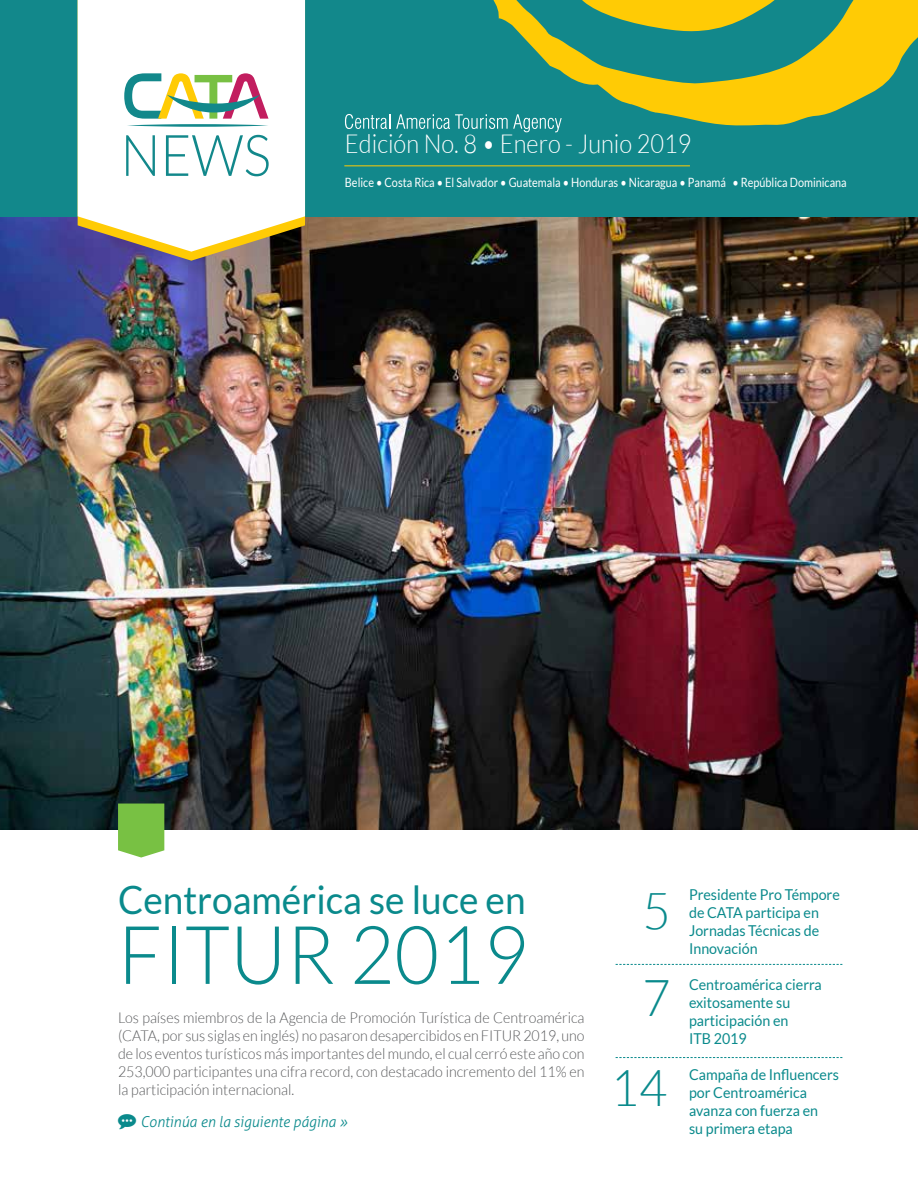
<style>
.page{position:relative;width:918px;height:1188px;background:#fff}
.page>*{position:absolute;margin:0;border:0;box-sizing:border-box;transform-origin:0 0}
.t1{font:300 81px "Lato";color:#0a8a8c;scale:.95 1}
.t2{font:300 57.45px "Lato";color:#12888b;scale:.92 1}
.t3{font:300 51px/88.3px "Lato";color:#0a8a8c;text-align:right;scale:.95 1}
.t4{font:39px "Lato";color:#0a8a8c;scale:.95 1}
.t5{font:300 26.25px "Lato";color:#fff;scale:.9 1}
.t6{font:300 15px/18px "Lato";color:#58595b;text-align:justify;scale:.95 1}
.t7{font:15px/18px "Lato";color:#0a8a8c;scale:.95 1}
.t8{font:italic 300 15px "Aller";color:#0a8a8c;scale:.95 1}
.t9{font:12.75px "Lato";color:#fff;scale:.85 1}
</style>
<div class="page">
<img style="left:0;top:216px;width:918px;height:613px">
<div style="left:0;top:0;width:918px;height:216px;background:#12888b"></div>
<svg style="left:493px;top:0;width:425px;height:126px"></svg>
<svg style="left:345px;top:114px;width:45px;height:15px"></svg>
<svg style="left:396px;top:114px;width:166px;height:19px"></svg>
<svg style="left:78px;top:252px;width:227px;height:9px;background:#71606a"></svg>
<svg style="left:78px;top:0;width:227px;height:252px;background:#f6f4ee"></svg>
<svg style="left:124px;top:73px;width:145px;height:54px"></svg>
<hr style="left:344px;top:165px;width:346px;height:1px;background:#ffcb05">
<svg style="left:616px;top:964px;width:226px;height:1px"></svg>
<svg style="left:616px;top:1057px;width:226px;height:1px"></svg>
<svg style="left:118px;top:804px;width:46px;height:54px;background:#82c551"></svg>
<h2 class="t2" style="left:121px;top:124px;width:165px">NEWS</h2>
<h3 class="t5" style="left:345px;top:130px;width:387px">Edición No. 8 • Enero - Junio 2019</h3>
<p class="t9" style="left:345px;top:175px;width:592px">Belice • Costa Rica • El Salvador • Guatemala • Honduras • Nicaragua • Panamá • República Dominicana</p>
<h3 class="t4" style="left:118px;top:878px;width:431px">Centroamérica se luce en</h3>
<h1 class="t1" style="left:118px;top:911px;width:433px">FITUR 2019</h1>
<p class="t6" style="left:118px;top:1009px;width:493px">Los países miembros de la Agencia de Promoción Turística de Centroamérica (CATA, por sus siglas en inglés) no pasaron desapercibidos en FITUR 2019, uno de los eventos turísticos más importantes del mundo, el cual cerró este año con 253,000 participantes una cifra record, con destacado incremento del 11% en la participación internacional.</p>
<p class="t8" style="left:141px;top:1113px;width:219px">Continúa en la siguiente página »</p>
<h3 class="t3" style="left:611px;top:867px;width:64px">5<br>7<br>14</h3>
<p class="t7" style="left:689px;top:885px;width:160px">Presidente Pro Témpore de CATA participa en<br>Jornadas Técnicas de<br>Innovación</p>
<p class="t7" style="left:689px;top:975px;width:141px">Centroamérica cierra exitosamente su participación en<br>ITB 2019</p>
<p class="t7" style="left:689px;top:1065px;width:159px">Campaña de Influencers por Centroamérica avanza con fuerza en<br>su primera etapa</p>
</div>
